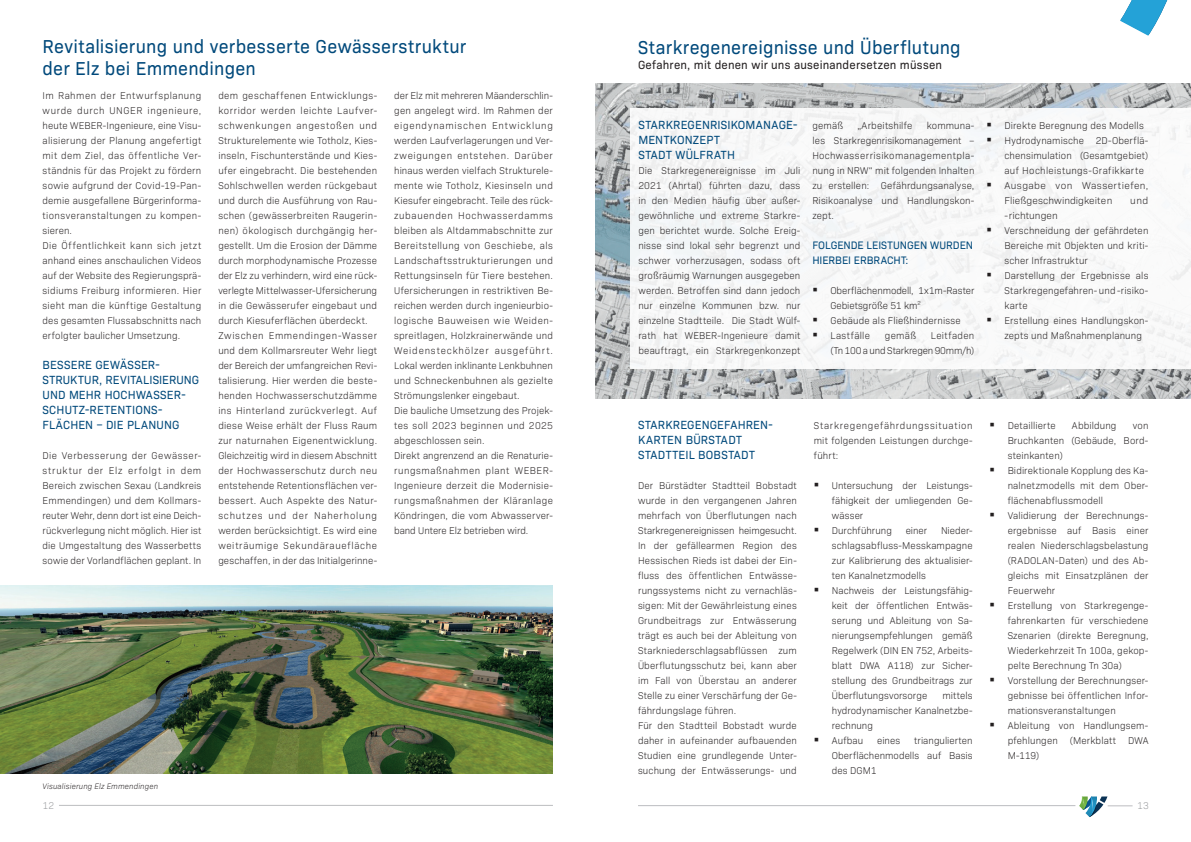
<style>
.page{position:relative;width:1191px;height:842px;background:#fff}
.page>*{position:absolute;margin:0;border:0;box-sizing:border-box;transform-origin:0 0}
.t1{font:19px/22px "Bio Sans";letter-spacing:.015em;color:#00497b;scale:.95 1}
.t2{font:12px/15px "Bio Sans";letter-spacing:.02em;color:#00497b;scale:.96 1}
.t3{font:12px "Bio Sans";letter-spacing:.015em;color:#231f20;scale:.96 1}
.t4{font:11px/15px "Bio Sans";letter-spacing:.005em;color:#00497b;scale:.96 1}
.t5{font:300 10px/15px "Bio Sans";letter-spacing:.02em;color:#231f20;scale:.96 1}
.t6{font:300 10px/15px "Bio Sans";letter-spacing:.02em;color:#231f20}
.t7{font:300 10px/15px "Bio Sans";letter-spacing:-.015em;color:#231f20;text-align:right;scale:.96 1}
.t8{font:300 10px "Bio Sans";color:#999b9e;scale:.95 1}
.t9{font:italic 300 8px "Bio Sans";letter-spacing:.02em;color:#231f20;scale:.95 1}
</style>
<div class="page">
<hr style="left:638px;top:805px;width:437px;height:1px;background:#bcbdc0">
<svg style="left:1079px;top:796px;width:53px;height:21px"></svg>
<hr style="left:59px;top:805px;width:494px;height:1px;background:#bcbdc0">
<img style="left:595px;top:84px;width:596px;height:315px">
<img style="left:0;top:585px;width:553px;height:189px">
<div style="left:630px;top:108px;width:561px;height:261px;background:#f8f9f9"></div>
<svg style="left:1120px;top:0;width:48px;height:36px"></svg>
<h1 class="t1" style="left:43px;top:34px;width:447px">Revitalisierung und verbesserte Gewässerstruktur der Elz bei Emmendingen</h1>
<p class="t5" style="left:43px;top:87px;width:167px">Im Rahmen der Entwurfsplanung wurde durch UNGER ingenieure, heute WEBER-Ingenieure, eine Visu&shy;alisierung der Planung angefertigt mit dem Ziel, das öffentliche Ver&shy;ständnis für das Projekt zu fördern sowie aufgrund der Covid-19-Pan&shy;demie ausgefallene Bürgerinforma&shy;tionsveranstaltungen zu kompen&shy;sieren.<br>Die Öffentlichkeit kann sich jetzt anhand eines anschaulichen Videos auf der Website des Regierungsprä&shy;sidiums Freiburg informieren. Hier sieht man die künftige Gestaltung des gesamten Flussabschnitts nach erfolgter baulicher Umsetzung.</p>
<p class="t2" style="left:43px;top:356px;width:165px">BESSERE GEWÄSSER-<br>STRUKTUR, REVITALISIERUNG<br>UND MEHR HOCHWASSER-<br>SCHUTZ-RETENTIONS-<br>FLÄCHEN – DIE PLANUNG</p>
<p class="t5" style="left:43px;top:447px;width:167px;text-align:justify">Die Verbesserung der Gewässer&shy;struktur der Elz erfolgt in dem Bereich zwischen Sexau (Landkreis Emmendingen) und dem Kollmars&shy;reuter Wehr, denn dort ist eine Deich&shy;rückverlegung nicht möglich. Hier ist die Umgestaltung des Wasserbetts sowie der Vorlandflächen geplant. In</p>
<p class="t5" style="left:218px;top:87px;width:167px">dem geschaffenen Entwicklungs&shy;korridor werden leichte Laufver&shy;schwenkungen angestoßen und Strukturelemente wie Totholz, Kies&shy;inseln, Fischunterstände und Kies&shy;ufer eingebracht. Die bestehenden Sohlschwellen werden rückgebaut und durch die Ausführung von Rau&shy;schen (gewässerbreiten Raugerin&shy;nen) ökologisch durchgängig her&shy;gestellt. Um die Erosion der Dämme durch morphodynamische Prozesse der Elz zu verhindern, wird eine rück&shy;verlegte Mittelwasser-Ufersicherung in die Gewässerufer eingebaut und durch Kiesuferflächen überdeckt.<br>Zwischen Emmendingen-Wasser und dem Kollmarsreuter Wehr liegt der Bereich der umfangreichen Revi&shy;talisierung. Hier werden die beste&shy;henden Hochwasserschutzdämme ins Hinterland zurückverlegt. Auf diese Weise erhält der Fluss Raum zur naturnahen Eigenentwicklung.<br>Gleichzeitig wird in diesem Abschnitt der Hochwasserschutz durch neu entstehende Retentionsflächen ver&shy;bessert. Auch Aspekte des Natur&shy;schutzes und der Naherholung werden berücksichtigt. Es wird eine weiträumige Sekundärauefläche geschaffen, in der das Initialgerinne-</p>
<p class="t5" style="left:394px;top:87px;width:167px">der Elz mit mehreren Mäanderschlin&shy;gen angelegt wird. Im Rahmen der eigendynamischen Entwicklung werden Laufverlagerungen und Ver&shy;zweigungen entstehen. Darüber hinaus werden vielfach Strukturele&shy;mente wie Totholz, Kiesinseln und Kiesufer eingebracht. Teile des rück&shy;zubauenden Hochwasserdamms bleiben als Altdammabschnitte zur Bereitstellung von Geschiebe, als Landschaftsstrukturierungen und Rettungsinseln für Tiere bestehen.<br>Ufersicherungen in restriktiven Be&shy;reichen werden durch ingenieurbio&shy;logische Bauweisen wie Weiden&shy;spreitlagen, Holzkrainerwände und Weidensteckhölzer ausgeführt.<br>Lokal werden inklinante Lenkbuhnen und Schneckenbuhnen als gezielte Strömungslenker eingebaut.<br>Die bauliche Umsetzung des Projek&shy;tes soll 2023 beginnen und 2025 abgeschlossen sein.<br>Direkt angrenzend an die Renaturie&shy;rungsmaßnahmen plant WEBER-Ingenieure derzeit die Modernisie&shy;rungsmaßnahmen der Kläranlage Köndringen, die vom Abwasserver&shy;band Untere Elz betrieben wird.</p>
<p class="t9" style="left:43px;top:780px;width:123px">Visualisierung Elz Emmendingen</p>
<h1 class="t1" style="left:638px;top:34px;width:341px">Starkregenereignisse und Überflutung</h1>
<p class="t3" style="left:638px;top:55px;width:318px">Gefahren, mit denen wir uns auseinandersetzen müssen</p>
<p class="t2" style="left:638px;top:116px;width:167px">STARKREGENRISIKOMANAGE-<br>MENTKONZEPT<br>STADT WÜLFRATH</p>
<p class="t5" style="left:638px;top:162px;width:170px;text-align:justify">Die Starkregenereignisse im Juli 2021 (Ahrtal) führten dazu, dass in den Medien häufig über außer&shy;gewöhnliche und extreme Starkre&shy;gen berichtet wurde. Solche Ereig&shy;nisse sind lokal sehr begrenzt und schwer vorherzusagen, sodass oft großräumig Warnungen ausgegeben werden. Betroffen sind dann jedoch nur einzelne Kommunen bzw. nur einzelne Stadtteile. Die Stadt Wülf&shy;rath hat WEBER-Ingenieure damit beauftragt, ein Starkregenkonzept</p>
<p class="t5" style="left:812px;top:117px;width:33px">gemäß</p>
<p class="t5" style="left:857px;top:117px;width:59px">„Arbeitshilfe</p>
<p class="t5" style="left:812px;top:117px;width:170px;text-align:justify;text-indent:114px">kommuna&shy;les Starkregenrisikomanagement – Hochwasserrisikomanagementpla&shy;nung in NRW“ mit folgenden Inhalten zu erstellen: Gefährdungsanalyse, Risikoanalyse und Handlungskon&shy;zept.</p>
<p class="t4" style="left:812px;top:236px;width:169px">FOLGENDE LEISTUNGEN WURDEN<br>HIERBEI ERBRACHT:</p>
<p class="t5" style="left:830px;top:282px;width:151px">Oberflächenmodell, 1x1m-Raster<br>Gebietsgröße 51 km<sup>2<br></sup>Gebäude als Fließhindernisse<br>Lastfälle</p>
<p class="t5" style="left:885px;top:327px;width:34px">gemäß</p>
<p class="t7" style="left:830px;top:327px;width:151px">Leitfaden<br>(Tn 100 a und Starkregen 90mm/h)</p>
<p class="t2" style="left:638px;top:416px;width:142px">STARKREGENGEFAHREN-<br>KARTEN BÜRSTADT<br>STADTTEIL BOBSTADT</p>
<p class="t5" style="left:638px;top:477px;width:167px">Der Bürstädter Stadtteil Bobstadt wurde in den vergangenen Jahren mehrfach von Überflutungen nach Starkregenereignissen heimgesucht.<br>In der gefällearmen Region des Hessischen Rieds ist dabei der Ein&shy;fluss des öffentlichen Entwässe&shy;rungssystems nicht zu vernachläs&shy;sigen: Mit der Gewährleistung eines Grundbeitrags zur Entwässerung trägt es auch bei der Ableitung von Starkniederschlagsabflüssen zum Überflutungsschutz bei, kann aber im Fall von Überstau an anderer Stelle zu einer Verschärfung der Ge&shy;fährdungslage führen.<br>Für den Stadtteil Bobstadt wurde daher in aufeinander aufbauenden Studien eine grundlegende Unter&shy;suchung der Entwässerungs- und</p>
<p class="t5" style="left:814px;top:417px;width:167px;text-align:justify">Starkregengefährdungssituation mit folgenden Leistungen durchge&shy;führt:</p>
<p class="t5" style="left:832px;top:477px;width:148px">Untersuchung der Leistungs&shy;fähigkeit der umliegenden Ge&shy;wässer<br>Durchführung</p>
<p class="t5" style="left:832px;top:522px;width:148px;text-indent:109px">Nieder&shy;schlagsabfluss-Messkampagne zur Kalibrierung des aktualisier&shy;ten Kanalnetzmodells<br>Nachweis der Leistungsfähig&shy;keit der öffentlichen Entwäs&shy;serung und Ableitung von Sa&shy;nierungsempfehlungen gemäß<br>Regelwerk (DIN EN 752, Arbeits&shy;blatt DWA A118) zur Sicher&shy;stellung des Grundbeitrags zur<br>Überflutungsvorsorge</p>
<p class="t5" style="left:905px;top:522px;width:24px">einer</p>
<p class="t5" style="left:832px;top:687px;width:148px;text-indent:111px">mittels hydrodynamischer Kanalnetzbe&shy;rechnung<br>Aufbau</p>
<p class="t5" style="left:832px;top:732px;width:148px;text-align:justify;text-indent:82px">triangulierten Oberflächenmodells auf Basis des DGM1</p>
<p class="t5" style="left:877px;top:732px;width:26px">eines</p>
<p class="t5" style="left:1004px;top:117px;width:151px">Direkte Beregnung des Modells<br>Hydrodynamische 2D-Oberflä&shy;chensimulation (Gesamtgebiet) auf Hochleistungs-Grafikkarte<br>Ausgabe von Wassertiefen,<br>Fließgeschwindigkeiten</p>
<p class="t6" style="left:1130px;top:192px;width:20px">und</p>
<p class="t6" style="left:1004px;top:207px;width:145px">-richtungen<br>Verschneidung der gefährdeten<br>Bereiche mit Objekten und kriti&shy;scher Infrastruktur<br>Darstellung der Ergebnisse als<br>Starkregengefahren- und -risiko&shy;karte<br>Erstellung eines Handlungskon&shy;zepts und Maßnahmenplanung</p>
<p class="t5" style="left:1007px;top:417px;width:51px">Detaillierte</p>
<p class="t5" style="left:1072px;top:417px;width:48px">Abbildung</p>
<p class="t5" style="left:1007px;top:417px;width:148px;text-indent:125px">von<br>Bruchkanten (Gebäude, Bord&shy;steinkanten)<br>Bidirektionale Kopplung des Ka&shy;nalnetzmodells mit dem Ober&shy;flächenabflussmodell<br>Validierung der Berechnungs&shy;ergebnisse auf Basis einer realen Niederschlagsbelastung (RADOLAN-Daten) und des Ab&shy;gleichs mit Einsatzplänen der<br>Feuerwehr<br>Erstellung von Starkregenge&shy;fahrenkarten für verschiedene<br>Szenarien (direkte Beregnung,<br>Wiederkehrzeit Tn 100a, gekop&shy;pelte Berechnung Tn 30a)<br>Vorstellung der Berechnungser&shy;gebnisse bei öffentlichen Infor&shy;mationsveranstaltungen<br>Ableitung von Handlungsem&shy;pfehlungen (Merkblatt DWA<br>M-119)</p>
<p class="t8" style="left:43px;top:799px;width:14px">12</p>
<p class="t8" style="left:1137px;top:799px;width:14px">13</p>
</div>
